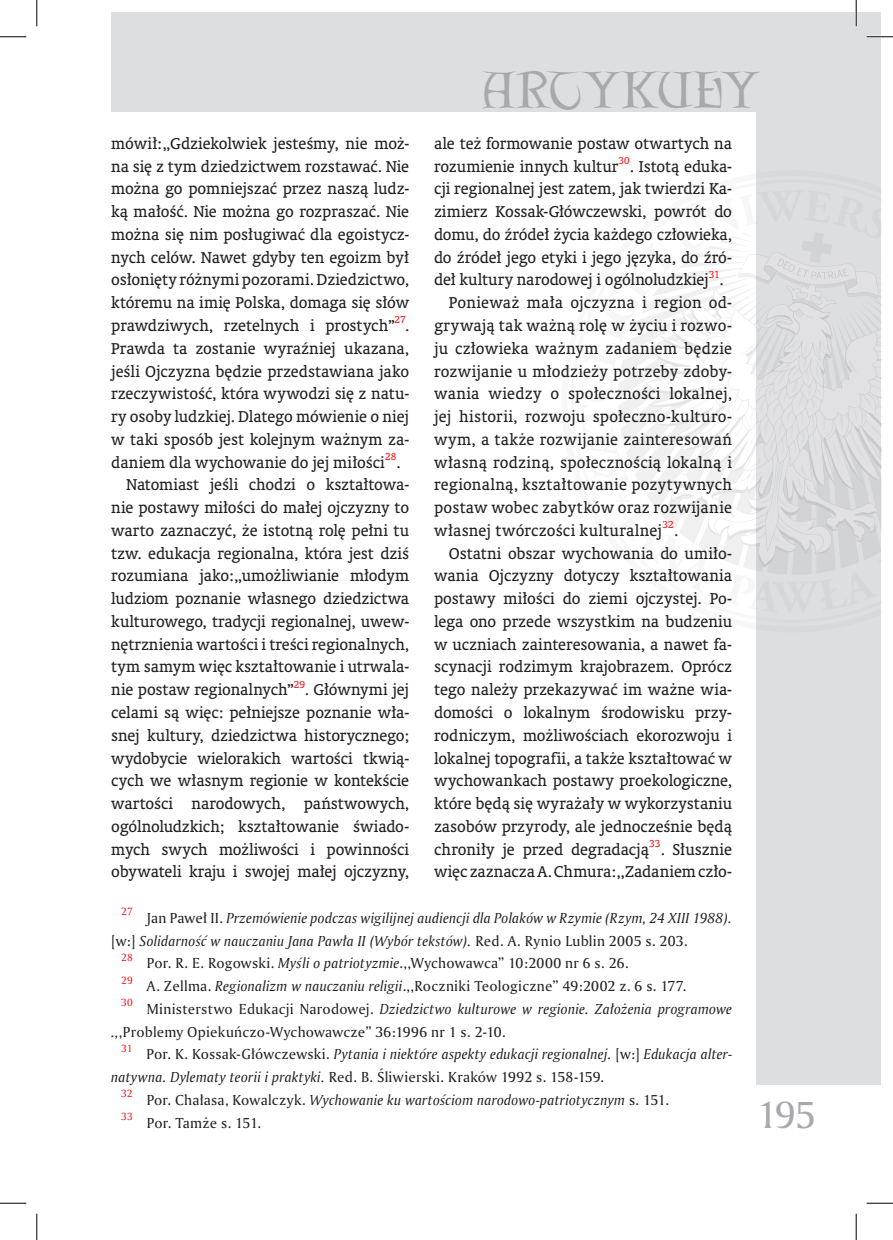
<style>
.page{position:relative;width:893px;height:1240px;background:#fff}
.page>*{position:absolute;margin:0;border:0;box-sizing:border-box;transform-origin:0 0}
.t1{font:46.55px "Lettergical PL";letter-spacing:-.005em;color:#a8a9ad}
.t2{font:36.75px "Amerigo PL";color:#a8a9ad}
.art-TEKST{font:15.75px/22.8px "Oranda PL";letter-spacing:-.005em;color:#231f20;text-align:justify}
.art-przypis{font:italic 14px/22.8px "Amerigo PL";letter-spacing:.01em;color:#231f20}
.art-przypis-2{font:14px/22.8px "Amerigo PL";letter-spacing:.015em;color:#231f20}
.art-TEKST-2{font:10.15px "Oranda PL";letter-spacing:.005em;color:#ee1d23}
.art-przypis-3{font:10.15px "Amerigo PL";letter-spacing:.025em;color:#ee1d23}
.s1{font-style:normal}
.s2{font-style:italic}
</style>
<div class="page">
<div style="left:756px;top:12px;width:124px;height:1071px;background:#dddee0"></div>
<div style="left:111px;top:12px;width:769px;height:99px;background:#dddee0"></div>
<svg style="left:618px;top:233px;width:262px;height:341px"></svg>
<hr style="left:866px;top:36px;width:26px;height:2px;background:#fff">
<hr style="left:854px;top:0;width:2px;height:26px;background:#fff">
<svg style="left:0;top:36px;width:26px;height:1px"></svg>
<svg style="left:866px;top:36px;width:26px;height:1px"></svg>
<svg style="left:0;top:1202px;width:26px;height:1px"></svg>
<svg style="left:866px;top:1202px;width:26px;height:1px"></svg>
<svg style="left:36px;top:0;width:1px;height:26px"></svg>
<svg style="left:36px;top:1213px;width:1px;height:26px"></svg>
<svg style="left:855px;top:0;width:1px;height:26px"></svg>
<svg style="left:855px;top:1213px;width:1px;height:26px"></svg>
<p class="art-TEKST" style="left:111px;top:132px;width:299px">mówił:,,Gdziekolwiek jesteśmy, nie moż&shy;na się z tym dziedzictwem rozstawać. Nie można go pomniejszać przez naszą ludz&shy;ką małość. Nie można go rozpraszać. Nie można się nim posługiwać dla egoistycz&shy;nych celów. Nawet gdyby ten egoizm był osłonięty różnymi pozorami. Dziedzictwo, któremu na imię Polska, domaga się słów prawdziwych, rzetelnych i prostych”</p>
<p class="art-TEKST-2" style="left:394px;top:313px;width:13px">27</p>
<p class="art-TEKST" style="left:111px;top:314px;width:299px;text-indent:293px">.<br>Prawda ta zostanie wyraźniej ukazana, jeśli Ojczyzna będzie przedstawiana jako rzeczywistość, która wywodzi się z natu&shy;ry osoby ludzkiej. Dlatego mówienie o niej w taki sposób jest kolejnym ważnym za&shy;daniem dla wychowanie do jej miłości</p>
<p class="art-TEKST-2" style="left:385px;top:450px;width:13px">28</p>
<p class="art-TEKST" style="left:396px;top:450px;width:6px">.</p>
<p class="art-TEKST" style="left:111px;top:473px;width:299px;text-indent:15px">Natomiast jeśli chodzi o kształtowa&shy;nie postawy miłości do małej ojczyzny to warto zaznaczyć, że istotną rolę pełni tu tzw. edukacja regionalna, która jest dziś rozumiana jako:,,umożliwianie młodym ludziom poznanie własnego dziedzictwa kulturowego, tradycji regionalnej, uwew&shy;nętrznienia wartości i treści regionalnych, tym samym więc kształtowanie i utrwala&shy;nie postaw regionalnych”</p>
<p class="art-TEKST-2" style="left:294px;top:677px;width:13px">29</p>
<p class="art-TEKST" style="left:111px;top:678px;width:299px;text-indent:193px">. Głównymi jej celami są więc: pełniejsze poznanie wła&shy;snej kultury, dziedzictwa historycznego; wydobycie wielorakich wartości tkwią&shy;cych we własnym regionie w kontekście wartości narodowych, państwowych, ogólnoludzkich; kształtowanie świado&shy;mych swych możliwości i powinności obywateli kraju i swojej małej ojczyzny,</p>
<h1 class="t1" style="left:482px;top:61px;width:279px">ARTYKUŁY</h1>
<p class="art-TEKST" style="left:434px;top:132px;width:299px">ale też formowanie postaw otwartych na rozumienie innych kultur</p>
<p class="art-TEKST-2" style="left:618px;top:154px;width:13px">30</p>
<p class="art-TEKST" style="left:434px;top:154px;width:299px;text-indent:196px">. Istotą eduka&shy;cji regionalnej jest zatem, jak twierdzi Ka&shy;zimierz Kossak-Główczewski, powrót do domu, do źródeł życia każdego człowieka, do źródeł jego etyki i jego języka, do źró&shy;deł kultury narodowej i ogólnoludzkiej</p>
<p class="art-TEKST-2" style="left:708px;top:268px;width:12px">31</p>
<p class="art-TEKST" style="left:719px;top:268px;width:6px">.</p>
<p class="art-TEKST" style="left:434px;top:291px;width:299px;text-indent:15px">Ponieważ mała ojczyzna i region od&shy;grywają tak ważną rolę w życiu i rozwo&shy;ju człowieka ważnym zadaniem będzie rozwijanie u młodzieży potrzeby zdoby&shy;wania wiedzy o społeczności lokalnej, jej historii, rozwoju społeczno-kulturo&shy;wym, a także rozwijanie zainteresowań własną rodziną, społecznością lokalną i regionalną, kształtowanie pozytywnych postaw wobec zabytków oraz rozwijanie własnej twórczości kulturalnej</p>
<p class="art-TEKST-2" style="left:662px;top:518px;width:13px">32</p>
<p class="art-TEKST" style="left:673px;top:518px;width:6px">.</p>
<p class="art-TEKST" style="left:434px;top:541px;width:299px;text-indent:15px">Ostatni obszar wychowania do umiło&shy;wania Ojczyzny dotyczy kształtowania postawy miłości do ziemi ojczystej. Po&shy;lega ono przede wszystkim na budzeniu w uczniach zainteresowania, a nawet fa&shy;scynacji rodzimym krajobrazem. Oprócz tego należy przekazywać im ważne wia&shy;domości o lokalnym środowisku przy&shy;rodniczym, możliwościach ekorozwoju i lokalnej topografii, a także kształtować w wychowankach postawy proekologiczne, które będą się wyrażały w wykorzystaniu zasobów przyrody, ale jednocześnie będą chroniły je przed degradacją</p>
<p class="art-TEKST-2" style="left:649px;top:836px;width:13px">33</p>
<p class="art-TEKST" style="left:434px;top:837px;width:299px;text-align:right">. Słusznie<br>więc zaznacza A. Chmura:,,Zadaniem czło-</p>
<p class="art-przypis-3" style="left:121px;top:904px;width:13px">27</p>
<p class="art-przypis" style="left:111px;top:906px;width:622px;text-indent:35px"><span class="s1">Jan Paweł II.</span> Przemówienie podczas wigilijnej audiencji dla Polaków w Rzymie (Rzym, 24 XIII 1988). <span class="s1">[w:]</span> Solidarność w nauczaniu Jana Pawła II (Wybór tekstów). <span class="s1">Red. A. Rynio Lublin 2005 s. 203.</span></p>
<p class="art-przypis-3" style="left:121px;top:950px;width:13px">28</p>
<p class="art-przypis-2" style="left:147px;top:951px;width:483px">Por. R. E. Rogowski. <span class="s2">Myśli o patriotyzmie</span>.,,Wychowawca” 10:2000 nr 6 s. 26.</p>
<p class="art-przypis-3" style="left:121px;top:973px;width:13px">29</p>
<p class="art-przypis-2" style="left:147px;top:974px;width:540px">A. Zellma. <span class="s2">Regionalizm w nauczaniu religii</span>.,,Roczniki Teologiczne” 49:2002 z. 6 s. 177.</p>
<p class="art-przypis-3" style="left:121px;top:995px;width:13px">30</p>
<p class="art-przypis-2" style="left:111px;top:997px;width:622px;text-indent:36px">Ministerstwo Edukacji Narodowej. <span class="s2">Dziedzictwo kulturowe w regionie. Założenia programowe .,</span>,Problemy Opiekuńczo-Wychowawcze” 36:1996 nr 1 s. 2-10.</p>
<p class="art-przypis-3" style="left:121px;top:1041px;width:13px">31</p>
<p class="art-przypis" style="left:111px;top:1042px;width:622px;text-indent:35px"><span class="s1">Por. K. Kossak-Główczewski.</span> Pytania i niektóre aspekty edukacji regionalnej. <span class="s1">[w:]</span> Edukacja alter&shy;natywna. Dylematy teorii i praktyki. <span class="s1">Red. B. Śliwierski. Kraków 1992 s. 158-159.</span></p>
<p class="art-przypis-3" style="left:121px;top:1086px;width:13px">32</p>
<p class="art-przypis" style="left:147px;top:1088px;width:523px"><span class="s1">Por. Chałasa, Kowalczyk.</span> Wychowanie ku wartościom narodowo-patriotycznym <span class="s1">s. 151.</span></p>
<p class="art-przypis-3" style="left:121px;top:1109px;width:13px">33</p>
<p class="art-przypis-2" style="left:147px;top:1110px;width:116px">Por. Tamże s. 151.</p>
<h2 class="t2" style="left:756px;top:1089px;width:60px">195</h2>
</div>
